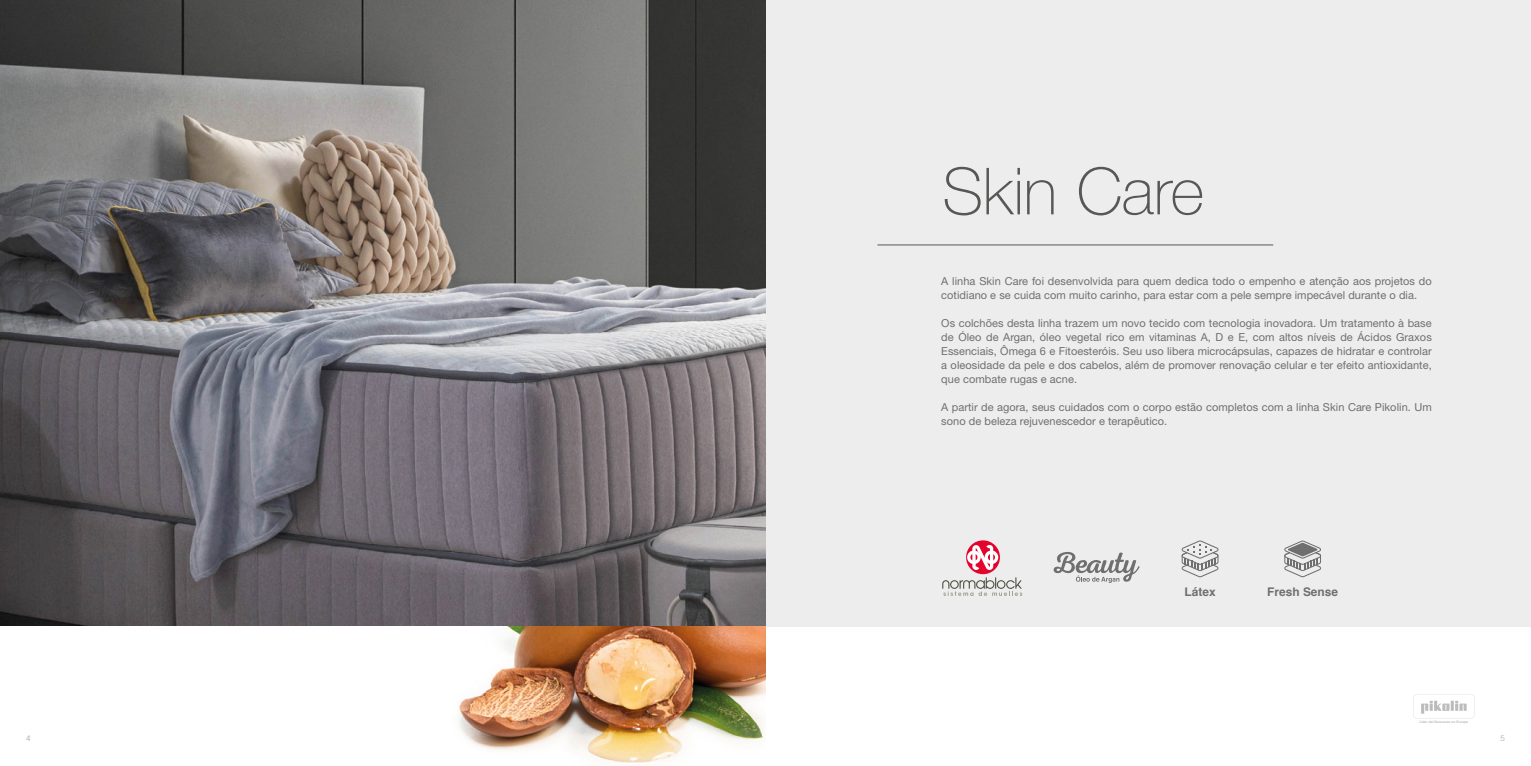
<style>
.page{position:relative;width:1531px;height:766px;background:#fff}
.page>*{position:absolute;margin:0;border:0;box-sizing:border-box;transform-origin:0 0}
.t1{font:100 65px "Helvetica Neue LT Std";letter-spacing:-.01em;color:#575756}
.t2{font:700 11.9px "Helvetica";color:#706f6f}
.t3{font:11px/14px "Helvetica Neue LT Std";letter-spacing:.005em;color:#706f6f}
.t4{font:300 8px "Helvetica";color:#9f9f9f}
.t5{font:700 3.4px "Helvetica Neue LT Std";color:#bcbcbc}
</style>
<div class="page">
<div style="left:765px;top:0;width:766px;height:626px;background:#ededed"></div>
<svg style="left:966px;top:540px;width:34px;height:34px"></svg>
<svg style="left:967px;top:544px;width:31px;height:26px"></svg>
<svg style="left:942px;top:577px;width:80px;height:18px"></svg>
<img style="left:441px;top:625px;width:324px;height:138px">
<svg style="left:1413px;top:694px;width:61px;height:24px"></svg>
<img style="left:0;top:0;width:765px;height:625px">
<hr style="left:877px;top:244px;width:396px;height:1px;background:#575756">
<svg style="left:1053px;top:552px;width:86px;height:30px"></svg>
<svg style="left:1181px;top:540px;width:37px;height:37px"></svg>
<svg style="left:1284px;top:540px;width:37px;height:37px"></svg>
<h1 class="t1" style="left:942px;top:154px;width:263px">Skin Care</h1>
<p class="t3" style="left:941px;top:273px;width:492px">A linha Skin Care foi desenvolvida para quem dedica todo o empenho e atenção aos projetos do cotidiano e se cuida com muito carinho, para estar com a pele sempre impecável durante o dia.</p>
<p class="t3" style="left:941px;top:315px;width:492px;text-align:justify">Os colchões desta linha trazem um novo tecido com tecnologia inovadora. Um tratamento à base de Óleo de Argan, óleo vegetal rico em vitaminas A, D e E, com altos níveis de Ácidos Graxos Essenciais, Ômega 6 e Fitoesteróis. Seu uso libera microcápsulas, capazes de hidratar e controlar a oleosidade da pele e dos cabelos, além de promover renovação celular e ter efeito antioxidante, que combate rugas e acne.</p>
<p class="t3" style="left:941px;top:399px;width:492px">A partir de agora, seus cuidados com o corpo estão completos com a linha Skin Care Pikolin. Um sono de beleza rejuvenescedor e terapêutico.</p>
<p class="t2" style="left:1184px;top:581px;width:33px">Látex</p>
<p class="t2" style="left:1267px;top:581px;width:72px">Fresh Sense</p>
<p class="t5" style="left:1419px;top:719px;width:50px">Líder del Descanso en Europa</p>
<p class="t4" style="left:26px;top:730px;width:6px">4</p>
<p class="t4" style="left:1500px;top:730px;width:6px">5</p>
</div>
